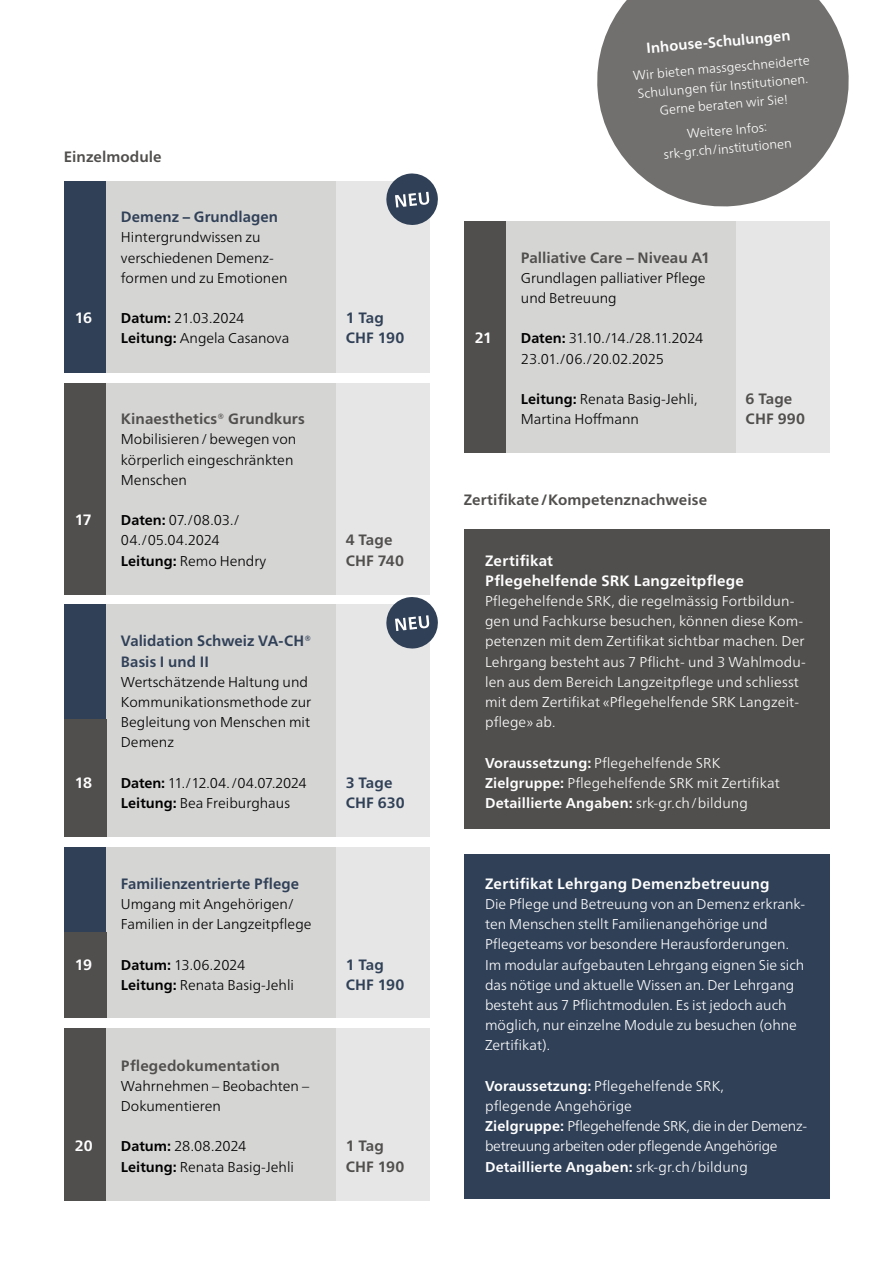
<style>
.page{position:relative;width:885px;height:1263px;background:#fff}
.page>*{position:absolute;margin:0;border:0;box-sizing:border-box;transform-origin:0 0}
.t1{font:700 15px/20.2px "Frutiger Neue LTW1 G";letter-spacing:.005em;color:#514f4d}
.t2{font:700 15px/20.2px "Frutiger Neue LTW1 G";letter-spacing:.005em;color:#304057}
.t3{font:700 15px/20.2px "Frutiger Neue LTW1 G";letter-spacing:.015em;color:#fff}
.t4{font:700 14.55px "Frutiger Neue LTW1 G";color:#fff}
.t5{font:300 14.25px/20.2px "Frutiger Neue LTW1 G";color:#fff}
.t6{font:300 14.25px/20.2px "Frutiger Neue LTW1 G";color:#000}
.t7{font:300 14.25px/20.2px "Frutiger Neue LTW1 G";letter-spacing:-.02em;color:#fff}
.t8{font:300 14.25px/20.2px "Frutiger Neue LTW1 G";letter-spacing:-.02em;color:#000}
.t9{font:300 12.9px/18.3px "Frutiger Neue LTW1 G";color:#fff;text-align:center}
.s1{font-weight:700}
</style>
<div class="page">
<div style="left:64px;top:383px;width:42px;height:211px;background:#514f4d"></div>
<div style="left:106px;top:383px;width:230px;height:211px;background:#d5d5d4"></div>
<div style="left:336px;top:383px;width:93px;height:211px;background:#e6e6e6"></div>
<div style="left:64px;top:1028px;width:42px;height:172px;background:#514f4d"></div>
<div style="left:106px;top:1028px;width:230px;height:172px;background:#d5d5d4"></div>
<div style="left:336px;top:1028px;width:93px;height:172px;background:#e6e6e6"></div>
<div style="left:64px;top:181px;width:42px;height:191px;background:#304057"></div>
<div style="left:106px;top:181px;width:230px;height:191px;background:#d5d5d4"></div>
<div style="left:336px;top:181px;width:93px;height:191px;background:#e6e6e6"></div>
<svg style="left:597px;top:0;width:252px;height:207px;fill:#71706e"></svg>
<svg style="left:386px;top:173px;width:52px;height:53px"></svg>
<div style="left:463px;top:222px;width:43px;height:231px;background:#514f4d"></div>
<div style="left:506px;top:222px;width:230px;height:231px;background:#d5d5d4"></div>
<div style="left:736px;top:222px;width:93px;height:231px;background:#e6e6e6"></div>
<div style="left:463px;top:855px;width:366px;height:344px;background:#304057"></div>
<div style="left:463px;top:529px;width:366px;height:300px;background:#514f4d"></div>
<div style="left:64px;top:604px;width:42px;height:115px;background:#304057"></div>
<div style="left:106px;top:604px;width:230px;height:233px;background:#d5d5d4"></div>
<div style="left:336px;top:604px;width:93px;height:233px;background:#e6e6e6"></div>
<div style="left:64px;top:719px;width:42px;height:118px;background:#514f4d"></div>
<div style="left:64px;top:847px;width:42px;height:85px;background:#304057"></div>
<div style="left:106px;top:847px;width:230px;height:170px;background:#d5d5d4"></div>
<div style="left:336px;top:847px;width:93px;height:170px;background:#e6e6e6"></div>
<div style="left:64px;top:932px;width:42px;height:85px;background:#514f4d"></div>
<svg style="left:386px;top:597px;width:52px;height:53px"></svg>
<p class="t1" style="left:64px;top:146px;width:99px">Einzelmodule</p>
<p class="t3" style="left:75px;top:308px;width:19px">16</p>
<p class="t3" style="left:75px;top:510px;width:19px">17</p>
<p class="t3" style="left:75px;top:772px;width:19px">18</p>
<p class="t3" style="left:75px;top:954px;width:19px">19</p>
<p class="t3" style="left:75px;top:1136px;width:19px">20</p>
<p class="t2" style="left:121px;top:207px;width:159px">Demenz – Grundlagen</p>
<p class="t6" style="left:121px;top:227px;width:168px">Hintergrundwissen zu verschiedenen Demenz&shy;formen und zu Emotionen</p>
<p class="t6" style="left:121px;top:308px;width:170px"><span class="s1">Datum:</span> 21.03.2024<br><span class="s1">Leitung:</span> Angela Casanova</p>
<p class="t2" style="left:345px;top:308px;width:60px">1 Tag<br>CHF 190</p>
<p class="t1" style="left:121px;top:409px;width:185px">Kinaesthetics® Grundkurs</p>
<p class="t6" style="left:121px;top:429px;width:177px">Mobilisieren/bewegen von körperlich eingeschränkten<br>Menschen</p>
<p class="t6" style="left:121px;top:510px;width:147px"><span class="s1">Daten:</span> 07./08.03./<br>04./05.04.2024<br><span class="s1">Leitung:</span> Remo Hendry</p>
<p class="t1" style="left:345px;top:530px;width:60px">4 Tage<br>CHF 740</p>
<p class="t2" style="left:121px;top:631px;width:192px">Validation Schweiz VA-CH®<br>Basis I und II</p>
<p class="t6" style="left:121px;top:671px;width:192px">Wertschätzende Haltung und<br>Kommunikationsmethode zur<br>Begleitung von Menschen mit<br>Demenz</p>
<p class="t6" style="left:121px;top:772px;width:187px"><span class="s1">Daten:</span> 11./12.04./04.07.2024<br><span class="s1">Leitung:</span> Bea Freiburghaus</p>
<p class="t2" style="left:345px;top:772px;width:61px">3 Tage<br>CHF 630</p>
<p class="t2" style="left:121px;top:873px;width:180px">Familienzentrierte Pflege</p>
<p class="t6" style="left:121px;top:894px;width:192px">Umgang mit Angehörigen/<br>Familien in der Langzeitpflege</p>
<p class="t6" style="left:121px;top:954px;width:175px"><span class="s1">Datum:</span> 13.06.2024<br><span class="s1">Leitung:</span> Renata Basig-Jehli</p>
<p class="t2" style="left:345px;top:954px;width:60px">1 Tag<br>CHF 190</p>
<p class="t1" style="left:121px;top:1055px;width:160px">Pflegedokumentation</p>
<p class="t6" style="left:121px;top:1075px;width:190px">Wahrnehmen – Beobachten –<br>Dokumentieren</p>
<p class="t6" style="left:121px;top:1136px;width:175px"><span class="s1">Datum:</span> 28.08.2024<br><span class="s1">Leitung:</span> Renata Basig-Jehli</p>
<p class="t1" style="left:345px;top:1136px;width:60px">1 Tag<br>CHF 190</p>
<p class="t4" style="left:645px;top:39px;width:146px;rotate:-5deg">Inhouse-Schulungen</p>
<p class="t9" style="left:632px;top:66px;width:179px;rotate:-5deg">Wir bieten massgeschneiderte<br>Schulungen für Institutionen.<br>Gerne beraten wir Sie!</p>
<p class="t9" style="left:661px;top:127px;width:130px;rotate:-5deg">Weitere Infos: srk-gr.ch/institutionen</p>
<p class="t3" style="left:474px;top:328px;width:19px">21</p>
<p class="t1" style="left:521px;top:247px;width:191px">Palliative Care – Niveau A1</p>
<p class="t6" style="left:521px;top:268px;width:186px">Grundlagen palliativer Pflege und Betreuung</p>
<p class="t8" style="left:521px;top:328px;width:184px"><span class="s1">Daten:</span> 31.10./14./28.11.2024<br>23.01./06./20.02.2025</p>
<p class="t6" style="left:521px;top:389px;width:178px"><span class="s1">Leitung:</span> Renata Basig-Jehli,<br>Martina Hoffmann</p>
<p class="t1" style="left:745px;top:389px;width:61px">6 Tage<br>CHF 990</p>
<p class="t1" style="left:463px;top:489px;width:245px">Zertifikate/Kompetenznachweise</p>
<p class="t3" style="left:485px;top:550px;width:260px">Zertifikat<br>Pflegehelfende SRK Langzeitpflege</p>
<p class="t5" style="left:485px;top:591px;width:322px">Pflegehelfende SRK, die regelmässig Fortbildun&shy;gen und Fachkurse besuchen, können diese Kom&shy;petenzen mit dem Zertifikat sichtbar machen. Der Lehrgang besteht aus 7 Pflicht- und 3 Wahlmodu&shy;len aus dem Bereich Langzeitpflege und schliesst mit dem Zertifikat «Pflegehelfende SRK Langzeit&shy;pflege» ab.</p>
<p class="t5" style="left:485px;top:752px;width:296px"><span class="s1">Voraussetzung:</span> Pflegehelfende SRK<br><span class="s1">Zielgruppe:</span> Pflegehelfende SRK mit Zertifikat<br><span class="s1">Detaillierte Angaben:</span> srk-gr.ch/bildung</p>
<p class="t3" style="left:485px;top:873px;width:286px">Zertifikat Lehrgang Demenzbetreuung</p>
<p class="t5" style="left:485px;top:894px;width:321px">Die Pflege und Betreuung von an Demenz erkrank&shy;ten Menschen stellt Familienangehörige und Pflegeteams vor besondere Herausforderungen.<br>Im modular aufgebauten Lehrgang eignen Sie sich das nötige und aktuelle Wissen an. Der Lehrgang besteht aus 7 Pflichtmodulen. Es ist jedoch auch möglich, nur einzelne Module zu besuchen (ohne Zertifikat).</p>
<p class="t7" style="left:485px;top:1075px;width:323px"><span class="s1">Voraussetzung:</span> Pflegehelfende SRK,<br>pflegende Angehörige<br><span class="s1">Zielgruppe:</span> Pflegehelfende SRK, die in der Demenz&shy;betreuung arbeiten oder pflegende Angehörige <span class="s1">Detaillierte Angaben:</span> srk-gr.ch/bildung</p>
</div>
